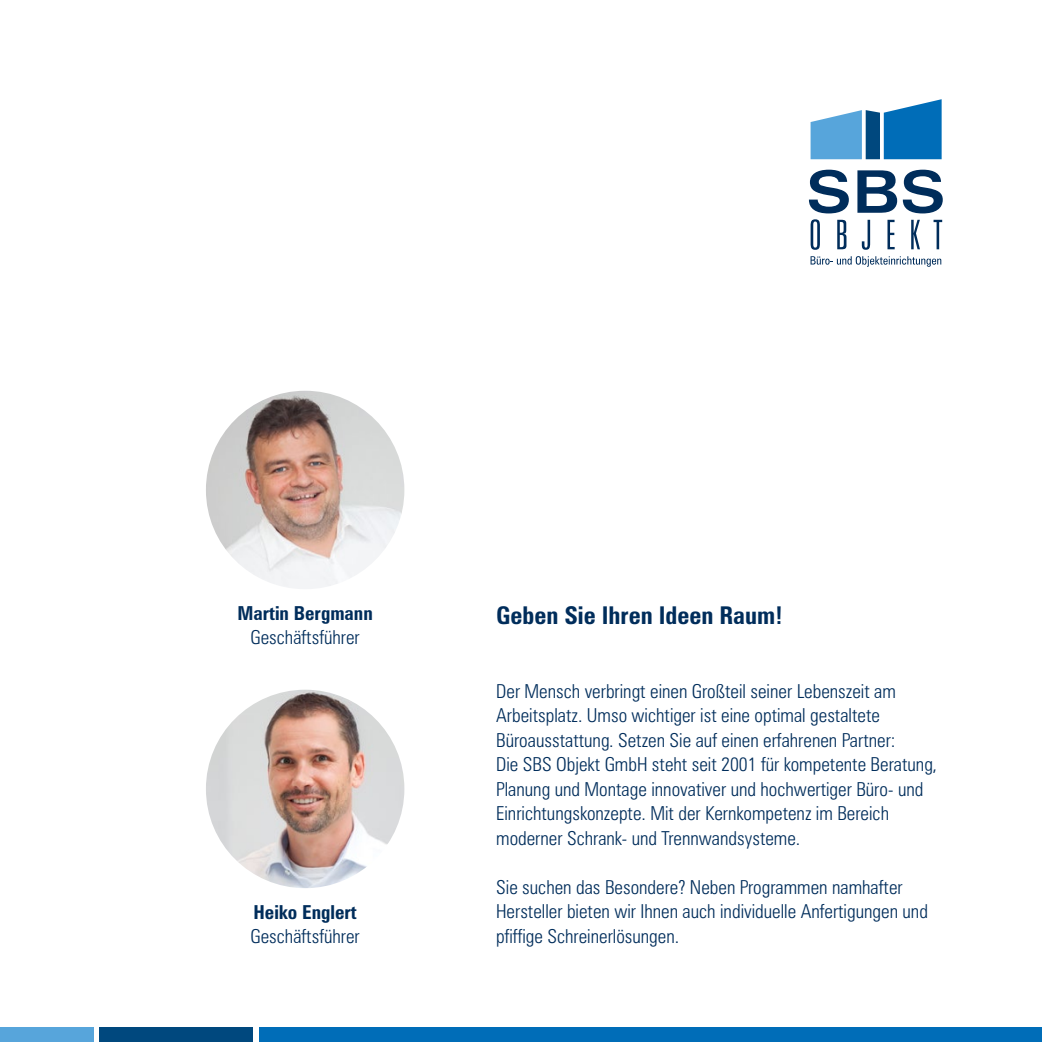
<style>
.page{position:relative;width:1042px;height:1042px;background:#fff}
.page>*{position:absolute;margin:0;border:0;box-sizing:border-box;transform-origin:0 0}
.t1{font:700 condensed 24.5px "Zurich BT";color:#002d5b}
.t2{font:300 condensed 19.25px/24.5px "Zurich BT";color:#002d5b}
.t3{font:700 condensed 19.25px "Zurich BT";color:#002d5b}
</style>
<div class="page">
<div style="left:0;top:1027px;width:93px;height:15px;background:#57a5db"></div>
<div style="left:99px;top:1027px;width:154px;height:15px;background:#00487e"></div>
<div style="left:259px;top:1027px;width:783px;height:15px;background:#006db8"></div>
<svg style="left:809px;top:170px;width:40px;height:43px"></svg>
<svg style="left:857px;top:170px;width:40px;height:43px"></svg>
<svg style="left:903px;top:170px;width:40px;height:43px"></svg>
<svg style="left:810px;top:219px;width:10px;height:31px"></svg>
<svg style="left:837px;top:220px;width:9px;height:29px"></svg>
<svg style="left:862px;top:220px;width:8px;height:30px"></svg>
<svg style="left:887px;top:220px;width:7px;height:29px"></svg>
<svg style="left:911px;top:220px;width:9px;height:29px"></svg>
<svg style="left:933px;top:220px;width:9px;height:29px"></svg>
<svg style="left:810px;top:256px;width:131px;height:11px"></svg>
<svg style="left:810px;top:99px;width:131px;height:60px"></svg>
<img style="left:206px;top:391px;width:198px;height:198px;border-radius:99px">
<img style="left:206px;top:690px;width:198px;height:198px;border-radius:99px">
<p class="t3" style="left:237px;top:601px;width:137px">Martin Bergmann</p>
<p class="t2" style="left:250px;top:625px;width:111px">Geschäftsführer</p>
<p class="t3" style="left:254px;top:900px;width:105px">Heiko Englert</p>
<p class="t2" style="left:250px;top:924px;width:111px">Geschäftsführer</p>
<p class="t1" style="left:496px;top:600px;width:288px">Geben Sie Ihren Ideen Raum!</p>
<p class="t2" style="left:496px;top:678px;width:442px">Der Mensch verbringt einen Großteil seiner Lebenszeit am Arbeitsplatz. Umso wichtiger ist eine optimal gestaltete Büroausstattung. Setzen Sie auf einen erfahrenen Partner:<br>Die SBS Objekt GmbH steht seit 2001 für kompetente Beratung, Planung und Montage innovativer und hochwertiger Büro- und Einrichtungskonzepte. Mit der Kernkompetenz im Bereich moderner Schrank- und Trennwandsysteme.</p>
<p class="t2" style="left:496px;top:874px;width:433px">Sie suchen das Besondere? Neben Programmen namhafter<br>Hersteller bieten wir Ihnen auch individuelle Anfertigungen und pfiffige Schreinerlösungen.</p>
</div>
